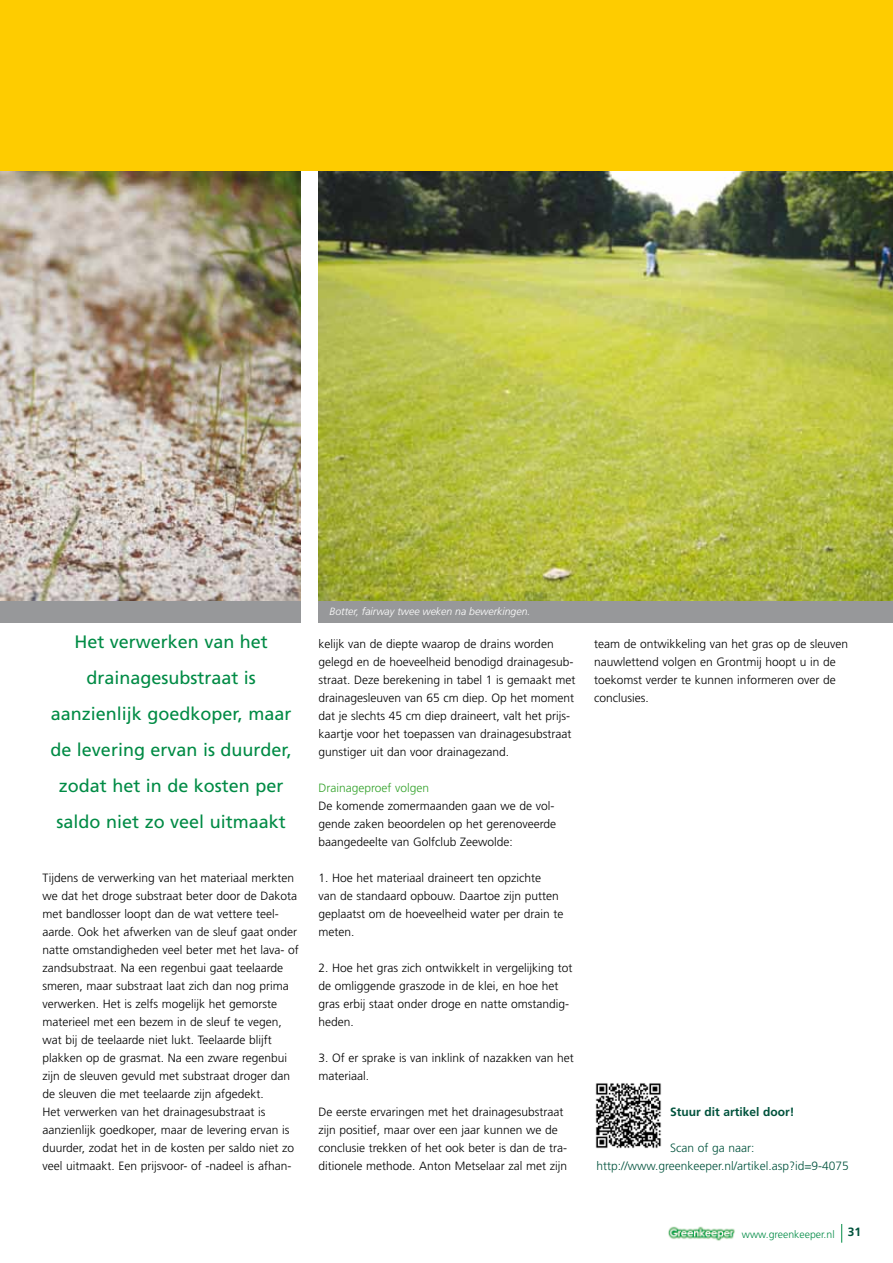
<style>
.page{position:relative;width:893px;height:1263px;background:#fff}
.page>*{position:absolute;margin:0;border:0;box-sizing:border-box;transform-origin:0 0}
.t1{font:18px/36px "Frutiger";color:#008b45;text-align:center}
.t2{font:300 12px/18px "Frutiger";color:#000}
.t3{font:300 12px/18px "Frutiger";color:#00523c}
.t4{font:700 12px "Frutiger";color:#00523c}
.t5{font:300 12px "Frutiger";color:#35a32c}
.t6{font:italic 300 10.5px "Frutiger";color:#fff}
.t7{font:300 10.5px "Frutiger";color:#008b45}
.s1{font-weight:700;font-size:12px;color:#00523c}
</style>
<div class="page">
<svg style="left:841px;top:1224px;width:1px;height:19px"></svg>
<img style="left:668px;top:1226px;width:67px;height:15px">
<img style="left:0;top:171px;width:300px;height:430px">
<img style="left:318px;top:171px;width:575px;height:430px">
<div style="left:0;top:0;width:893px;height:171px;background:#fecc00"></div>
<div style="left:0;top:601px;width:300px;height:22px;background:#97989a"></div>
<div style="left:318px;top:601px;width:575px;height:22px;background:#97989a"></div>
<img style="left:596px;top:1083px;width:65px;height:65px">
<h1 class="t1" style="left:50px;top:624px;width:243px">Het verwerken van het drainagesubstraat is aanzienlijk goedkoper, maar de levering ervan is duurder, zodat het in de kosten per saldo niet zo veel uitmaakt</h1>
<p class="t2" style="left:43px;top:869px;width:258px">Tijdens de verwerking van het materiaal merkten we dat het droge substraat beter door de Dakota met bandlosser loopt dan de wat vettere teel&shy;aarde. Ook het afwerken van de sleuf gaat onder natte omstandigheden veel beter met het lava- of zandsubstraat. Na een regenbui gaat teelaarde smeren, maar substraat laat zich dan nog prima verwerken. Het is zelfs mogelijk het gemorste materieel met een bezem in de sleuf te vegen, wat bij de teelaarde niet lukt. Teelaarde blijft plakken op de grasmat. Na een zware regenbui zijn de sleuven gevuld met substraat droger dan de sleuven die met teelaarde zijn afgedekt.<br>Het verwerken van het drainagesubstraat is aanzienlijk goedkoper, maar de levering ervan is duurder, zodat het in de kosten per saldo niet zo veel uitmaakt. Een prijsvoor- of -nadeel is afhan-</p>
<p class="t6" style="left:330px;top:605px;width:202px">Botter, fairway twee weken na bewerkingen.</p>
<p class="t2" style="left:318px;top:635px;width:259px">kelijk van de diepte waarop de drains worden gelegd en de hoeveelheid benodigd drainagesub&shy;straat. Deze berekening in tabel 1 is gemaakt met drainagesleuven van 65 cm diep. Op het moment dat je slechts 45 cm diep draineert, valt het prijs&shy;kaartje voor het toepassen van drainagesubstraat gunstiger uit dan voor drainagezand.</p>
<p class="t5" style="left:318px;top:781px;width:112px">Drainageproef volgen</p>
<p class="t2" style="left:318px;top:797px;width:239px">De komende zomermaanden gaan we de vol&shy;gende zaken beoordelen op het gerenoveerde baangedeelte van Golfclub Zeewolde:</p>
<p class="t2" style="left:318px;top:869px;width:247px">1. Hoe het materiaal draineert ten opzichte<br>van de standaard opbouw. Daartoe zijn putten geplaatst om de hoeveelheid water per drain te meten.</p>
<p class="t2" style="left:318px;top:959px;width:256px">2. Hoe het gras zich ontwikkelt in vergelijking tot de omliggende graszode in de klei, en hoe het gras erbij staat onder droge en natte omstandig&shy;heden.</p>
<p class="t2" style="left:318px;top:1049px;width:257px">3. Of er sprake is van inklink of nazakken van het materiaal.</p>
<p class="t2" style="left:318px;top:1103px;width:250px">De eerste ervaringen met het drainagesubstraat zijn positief, maar over een jaar kunnen we de conclusie trekken of het ook beter is dan de tra&shy;ditionele methode. Anton Metselaar zal met zijn</p>
<p class="t2" style="left:594px;top:635px;width:256px">team de ontwikkeling van het gras op de sleuven nauwlettend volgen en Grontmij hoopt u in de toekomst verder te kunnen informeren over de conclusies.</p>
<p class="t4" style="left:670px;top:1105px;width:126px">Stuur dit artikel door!</p>
<p class="t3" style="left:596px;top:1139px;width:254px;text-indent:74px">Scan of ga naar: http://www.greenkeeper.nl/artikel.asp?id=9-4075</p>
<p class="t7" style="left:742px;top:1228px;width:121px">www.greenkeeper.nl <span class="s1">31</span></p>
</div>
